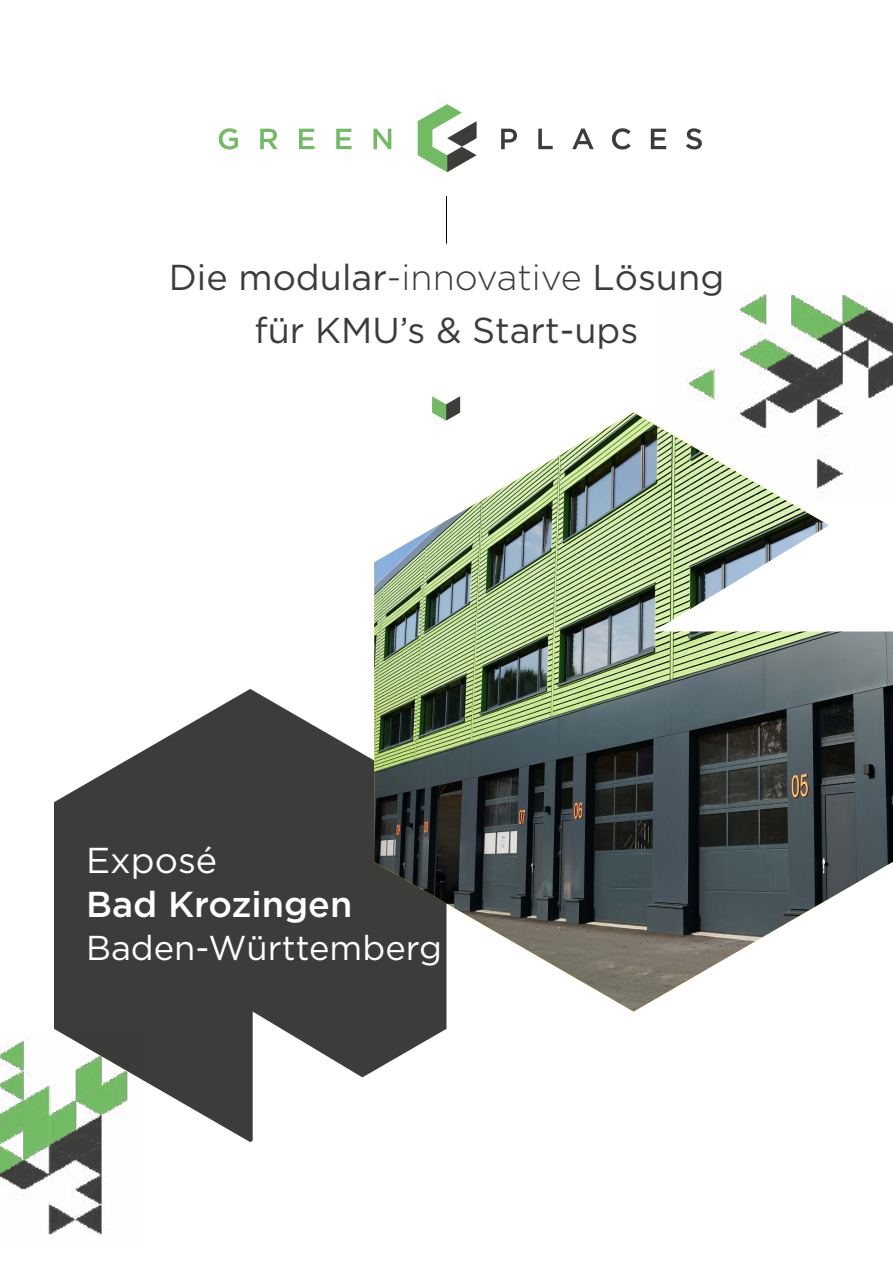
<style>
.page{position:relative;width:893px;height:1263px;background:#fff}
.page>*{position:absolute;margin:0;border:0;box-sizing:border-box;transform-origin:0 0}
.t1{font:36px/52.5px "Gotham Pro";color:#3c3c3b;text-align:center}
.t2{font:500 36px "Gotham Pro";color:#fff}
.t3{font:36px "Gotham Pro";color:#fff}
.t4{font:34.5px "Gotham Pro";color:#fff}
.s1{font-weight:300}
</style>
<div class="page">
<svg style="left:54px;top:689px;width:320px;height:453px;fill:#3c3c3b"></svg>
<svg style="left:219px;top:128px;width:19px;height:22px"></svg>
<svg style="left:260px;top:129px;width:18px;height:20px"></svg>
<svg style="left:299px;top:129px;width:15px;height:20px"></svg>
<svg style="left:336px;top:129px;width:16px;height:20px"></svg>
<svg style="left:373px;top:129px;width:18px;height:20px"></svg>
<svg style="left:418px;top:104px;width:59px;height:68px"></svg>
<svg style="left:501px;top:129px;width:16px;height:20px"></svg>
<svg style="left:538px;top:129px;width:15px;height:20px"></svg>
<svg style="left:572px;top:128px;width:22px;height:21px"></svg>
<svg style="left:612px;top:128px;width:19px;height:22px"></svg>
<svg style="left:651px;top:129px;width:15px;height:20px"></svg>
<svg style="left:686px;top:128px;width:16px;height:21px"></svg>
<img style="left:374px;top:412px;width:519px;height:599px">
<svg style="left:253px;top:1011px;width:194px;height:131px"></svg>
<svg style="left:653px;top:487px;width:240px;height:144px"></svg>
<svg style="left:432px;top:396px;width:28px;height:25px"></svg>
<hr style="left:446px;top:196px;width:1px;height:48px;background:#000">
<img style="left:0;top:1034px;width:144px;height:201px">
<img style="left:659px;top:295px;width:234px;height:208px">
<p class="t1" style="left:169px;top:251px;width:557px">Die modular<span class="s1">-innovative</span> Lösung für KMU’s &amp; Start-ups</p>
<p class="t3" style="left:86px;top:841px;width:133px">Exposé</p>
<p class="t2" style="left:86px;top:883px;width:268px">Bad Krozingen</p>
<p class="t4" style="left:86px;top:928px;width:357px">Baden-Württemberg</p>
</div>
